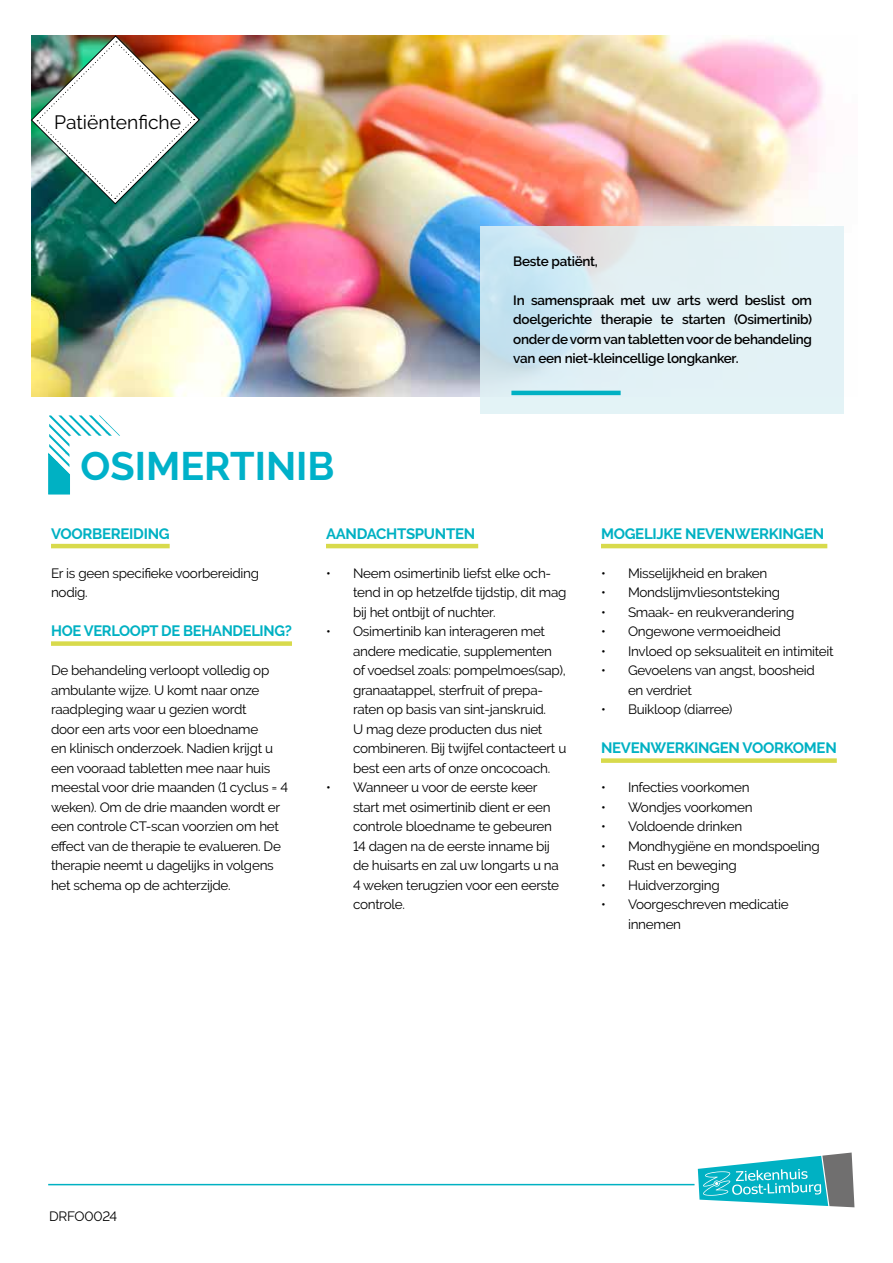
<style>
.page{position:relative;width:893px;height:1263px;background:#fff}
.page>*{position:absolute;margin:0;border:0;box-sizing:border-box;transform-origin:0 0}
.t1{font:700 39.6px "Raleway";color:#00b1c9}
.t2{font:19.35px "Raleway";color:#000}
.t3{font:700 15px "Raleway";letter-spacing:-.02em;color:#00b1c3}
.t4{font:13.5px/19.5px "Raleway";letter-spacing:-.02em;color:#000}
.t5{font:600 13.5px/19.5px "Raleway";letter-spacing:-.02em;color:#000;text-align:justify}
</style>
<div class="page">
<img style="left:31px;top:36px;width:813px;height:360px">
<svg style="left:480px;top:227px;width:363px;height:187px;background:#dcedf3"></svg>
<hr style="left:511px;top:391px;width:110px;height:4px;background:#00b1c3">
<img style="left:31px;top:35px;width:169px;height:169px">
<hr style="left:48px;top:1184px;width:646px;height:1px;background:#00b1c3">
<svg style="left:697px;top:1152px;width:158px;height:56px"></svg>
<svg style="left:48px;top:415px;width:72px;height:80px"></svg>
<hr style="left:51px;top:544px;width:119px;height:4px;background:#d8da4c">
<div style="left:51px;top:641px;width:241px;height:5px;background:#d8da4c"></div>
<hr style="left:326px;top:544px;width:152px;height:4px;background:#d8da4c">
<hr style="left:601px;top:544px;width:226px;height:4px;background:#d8da4c">
<div style="left:601px;top:758px;width:236px;height:5px;background:#d8da4c"></div>
<h2 class="t2" style="left:54px;top:111px;width:128px">Patiëntenfiche</h2>
<h1 class="t1" style="left:81px;top:443px;width:255px">OSIMERTINIB</h1>
<p class="t5" style="left:513px;top:251px;width:86px">Beste patiënt,</p>
<p class="t5" style="left:513px;top:290px;width:300px">In samenspraak met uw arts werd beslist om doelgerichte therapie te starten (Osimertinib) onder de vorm van tabletten voor de behandeling van een niet-kleincellige longkanker.</p>
<p class="t3" style="left:51px;top:525px;width:120px">VOORBEREIDING</p>
<p class="t4" style="left:51px;top:563px;width:210px">Er is geen specifieke voorbereiding nodig.</p>
<p class="t3" style="left:51px;top:622px;width:242px">HOE VERLOOPT DE BEHANDELING?</p>
<p class="t4" style="left:51px;top:660px;width:238px">De behandeling verloopt volledig op ambulante wijze. U komt naar onze raadpleging waar u gezien wordt<br>door een arts voor een bloedname<br>en klinisch onderzoek. Nadien krijgt u een vooraad tabletten mee naar huis meestal voor drie maanden (1 cyclus = 4 weken). Om de drie maanden wordt er een controle CT-scan voorzien om het effect van de therapie te evalueren. De therapie neemt u dagelijks in volgens het schema op de achterzijde.</p>
<p class="t3" style="left:326px;top:525px;width:151px">AANDACHTSPUNTEN</p>
<p class="t4" style="left:353px;top:563px;width:215px;text-indent:-27px">• Neem osimertinib liefst elke och&shy;tend in op hetzelfde tijdstip, dit mag bij het ontbijt of nuchter.</p>
<p class="t4" style="left:353px;top:621px;width:215px;text-indent:-27px">• Osimertinib kan interageren met andere medicatie, supplementen of voedsel zoals: pompelmoes(sap), granaatappel, sterfruit of prepa&shy;raten op basis van sint-janskruid.<br>U mag deze producten dus niet combineren. Bij twijfel contacteert u best een arts of onze oncocoach.</p>
<p class="t4" style="left:353px;top:777px;width:208px;text-indent:-27px">• Wanneer u voor de eerste keer start met osimertinib dient er een controle bloedname te gebeuren<br>14 dagen na de eerste inname bij de huisarts en zal uw longarts u na<br>4 weken terugzien voor een eerste controle.</p>
<p class="t3" style="left:601px;top:525px;width:225px">MOGELIJKE NEVENWERKINGEN</p>
<p class="t4" style="left:601px;top:563px;width:168px">• Misselijkheid en braken</p>
<p class="t4" style="left:601px;top:582px;width:181px">• Mondslijmvliesontsteking</p>
<p class="t4" style="left:601px;top:602px;width:195px">• Smaak- en reukverandering</p>
<p class="t4" style="left:601px;top:621px;width:181px">• Ongewone vermoeidheid</p>
<p class="t4" style="left:601px;top:641px;width:234px">• Invloed op seksualiteit en intimiteit</p>
<p class="t4" style="left:628px;top:660px;width:188px;text-indent:-27px">• Gevoelens van angst, boosheid en verdriet</p>
<p class="t4" style="left:601px;top:699px;width:133px">• Buikloop (diarree)</p>
<p class="t3" style="left:601px;top:739px;width:237px">NEVENWERKINGEN VOORKOMEN</p>
<p class="t4" style="left:601px;top:777px;width:150px">• Infecties voorkomen</p>
<p class="t4" style="left:601px;top:797px;width:153px">• Wondjes voorkomen</p>
<p class="t4" style="left:601px;top:816px;width:143px">• Voldoende drinken</p>
<p class="t4" style="left:601px;top:836px;width:220px">• Mondhygiëne en mondspoeling</p>
<p class="t4" style="left:601px;top:855px;width:137px">• Rust en beweging</p>
<p class="t4" style="left:601px;top:875px;width:120px">• Huidverzorging</p>
<p class="t4" style="left:628px;top:894px;width:162px;text-indent:-27px">• Voorgeschreven medicatie innemen</p>
<p class="t4" style="left:49px;top:1206px;width:70px">DRFO0024</p>
</div>
